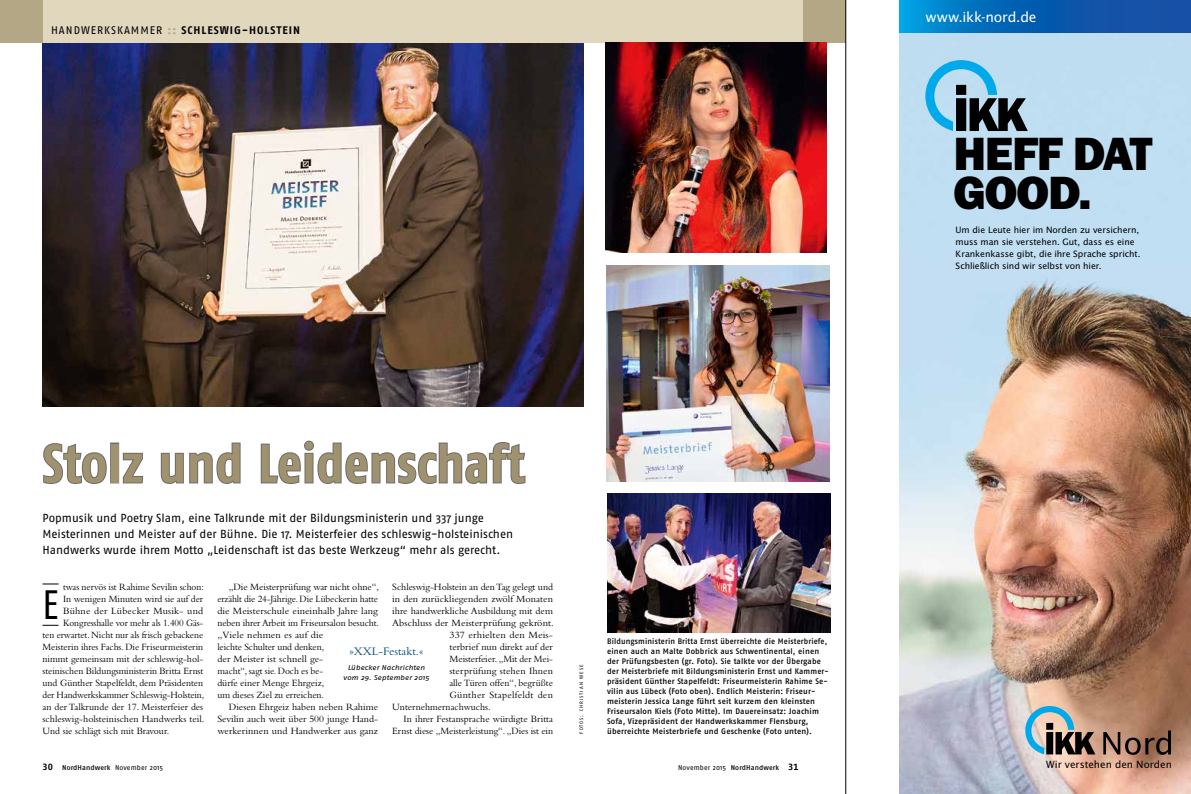
<style>
.page{position:relative;width:1191px;height:794px;background:#fff}
.page>*{position:absolute;margin:0;border:0;box-sizing:border-box;transform-origin:0 0}
.t1{font:700 54px "Fago Co";letter-spacing:.005em;color:#a1926f}
.t2{font:800 48.3px/38.1px "Franklin Gothic Itc T";letter-spacing:-.035em;color:#000}
.t3{font:41px "Fago Co";color:#000}
.t4{font:15px "Lucida Sans EF";letter-spacing:-.005em;color:#fff}
.t5{font:12px "Bembo Std";color:#004e7c}
.t6{font:11.7px/16px "Fago No";letter-spacing:-.005em;color:#000}
.t7{font:700 11px "Fago No";letter-spacing:.09em;color:#000}
.t8{font:10.8px "Lucida Sans EF";color:#000}
.t9{font:10px/12px "Bembo Std";color:#000}
.t10{font:10px "Bembo Std";color:#000;scale:.96 1}
.t11{font:10px "Bembo Std";color:#000;scale:.95 1}
.t12{font:10px "Bembo Std";color:#000;scale:.94 1}
.t13{font:10px "Bembo Std";letter-spacing:.02em;color:#000}
.t14{font:10px "Bembo Std";letter-spacing:.025em;color:#000}
.t15{font:10px "Bembo Std";color:#000;scale:1.04 1}
.t16{font:9.5px/12px "Lucida Sans EF";letter-spacing:-.005em;color:#000}
.t17{font:9px "Fago No Bold Tf";color:#000}
.t18{font:8px/10px "Fago No Med";letter-spacing:.015em;color:#000;scale:.96 1}
.t19{font:italic 7px/10px "Fago Ex";letter-spacing:.005em;color:#000;text-align:center}
.t20{font:7px "Fago No";letter-spacing:.015em;color:#000}
.t21{font:7px "Fago No Med";letter-spacing:.015em;color:#000}
.t22{font:5px "Fago No";letter-spacing:.2em;color:#000}
.s1{font-weight:400}
.s2{color:#b3a786}
.s3{font-family:"Fago No"}
.s4{font-family:"Fago No Med"}
.s5{font-family:"Fago No Bold Tf";font-size:9px}
</style>
<div class="page">
<img style="left:43px;top:43px;width:540px;height:363px">
<div style="left:595px;top:0;width:250px;height:43px;background:#e0d7bc"></div>
<div style="left:803px;top:0;width:42px;height:43px;background:#b3a786"></div>
<hr style="left:845px;top:0;width:1px;height:794px;background:#000">
<div style="left:0;top:0;width:595px;height:43px;background:#e0d7bc"></div>
<div style="left:0;top:0;width:43px;height:43px;background:#b3a786"></div>
<img style="left:899px;top:33px;width:292px;height:761px">
<svg style="left:899px;top:0;width:292px;height:33px;background:#0865b5"></svg>
<svg style="left:925px;top:60px;width:102px;height:71px;background:#6f9fb6"></svg>
<svg style="left:1103px;top:730px;width:68px;height:25px;background:#7c5b49"></svg>
<svg style="left:1025px;top:706px;width:70px;height:48px;background:#868f8d"></svg>
<svg style="left:43px;top:583px;width:16px;height:1px"></svg>
<svg style="left:43px;top:625px;width:16px;height:1px"></svg>
<svg style="left:43px;top:443px;width:64px;height:41px"></svg>
<div style="left:110px;top:442px;width:9px;height:41px;border:2px solid #6d6c6c"></div>
<svg style="left:122px;top:452px;width:22px;height:32px"></svg>
<svg style="left:160px;top:442px;width:81px;height:42px"></svg>
<svg style="left:260px;top:440px;width:266px;height:44px"></svg>
<img style="left:605px;top:42px;width:221px;height:210px">
<img style="left:607px;top:494px;width:223px;height:139px">
<img style="left:606px;top:266px;width:223px;height:215px">
<p class="t7" style="left:51px;top:24px;width:250px"><span class="s1">HANDWERKSKAMMER</span> <span class="s2">::</span> SCHLESWIG-HOLSTEIN</p>
<h1 class="t1" style="left:43px;top:432px;width:484px">Stolz und Leidenschaft</h1>
<p class="t6" style="left:43px;top:509px;width:472px">Popmusik und Poetry Slam, eine Talkrunde mit der Bildungsministerin und 337 junge<br>Meisterinnen und Meister auf der Bühne. Die 17. Meisterfeier des schleswig-holsteinischen<br>Handwerks wurde ihrem Motto „Leidenschaft ist das beste Werkzeug“ mehr als gerecht.</p>
<p class="t10" style="left:63px;top:581px;width:148px">twas nervös ist Rahime Sevilin schon:</p>
<p class="t9" style="left:63px;top:592px;width:142px">In wenigen Minuten wird sie auf der</p>
<p class="t13" style="left:63px;top:605px;width:142px">Bühne der Lübecker Musik- und</p>
<p class="t11" style="left:63px;top:617px;width:149px">Kongresshalle vor mehr als 1.400 Gäs-</p>
<p class="t11" style="left:43px;top:629px;width:171px">ten erwartet. Nicht nur als frisch gebackene</p>
<p class="t10" style="left:43px;top:641px;width:169px">Meisterin ihres Fachs. Die Friseurmeisterin</p>
<p class="t9" style="left:43px;top:652px;width:162px">nimmt gemeinsam mit der schleswig-hol-</p>
<p class="t10" style="left:43px;top:665px;width:169px">steinischen Bildungsministerin Britta Ernst</p>
<p class="t9" style="left:43px;top:676px;width:162px">und Günther Stapelfeldt, dem Präsidenten</p>
<p class="t12" style="left:43px;top:689px;width:173px">der Handwerkskammer Schleswig-Holstein,</p>
<p class="t9" style="left:43px;top:700px;width:162px">an der Talkrunde der 17. Meisterfeier des</p>
<p class="t9" style="left:43px;top:712px;width:163px">schleswig-holsteinischen Handwerks teil.</p>
<p class="t9" style="left:43px;top:724px;width:128px">Und sie schlägt sich mit Bravour.</p>
<h3 class="t3" style="left:43px;top:581px;width:17px">E</h3>
<p class="t9" style="left:217px;top:580px;width:163px;text-indent:11px">„Die Meisterprüfung war nicht ohne“, erzählt die 24-Jährige. Die Lübeckerin hatte die Meisterschule eineinhalb Jahre lang neben ihrer Arbeit im Friseursalon besucht. „Viele nehmen es auf die<br>leichte Schulter und denken,<br>der Meister ist schnell ge-<br>macht“, sagt sie. Doch es be-<br>dürfe einer Menge Ehrgeiz,<br>um dieses Ziel zu erreichen.</p>
<p class="t9" style="left:217px;top:700px;width:162px;text-align:justify;text-indent:11px">Diesen Ehrgeiz haben neben Rahime Sevilin auch weit über 500 junge Hand&shy;werkerinnen und Handwerker aus ganz</p>
<p class="t9" style="left:392px;top:580px;width:162px">Schleswig-Holstein an den Tag gelegt und</p>
<p class="t9" style="left:392px;top:592px;width:162px">in den zurückliegenden zwölf Monaten</p>
<p class="t9" style="left:392px;top:604px;width:162px">ihre handwerkliche Ausbildung mit dem</p>
<p class="t9" style="left:392px;top:616px;width:163px">Abschluss der Meisterprüfung gekrönt.</p>
<p class="t15" style="left:449px;top:629px;width:101px">337 erhielten den Meis-</p>
<p class="t9" style="left:449px;top:640px;width:105px">terbrief nun direkt auf der</p>
<p class="t9" style="left:449px;top:652px;width:105px">Meisterfeier. „Mit der Mei-</p>
<p class="t9" style="left:449px;top:664px;width:105px">sterprüfung stehen Ihnen</p>
<p class="t9" style="left:449px;top:676px;width:105px">alle Türen offen“, begrüßte</p>
<p class="t14" style="left:449px;top:689px;width:105px">Günther Stapelfeldt den</p>
<p class="t9" style="left:392px;top:700px;width:100px">Unternehmernachwuchs.</p>
<p class="t9" style="left:403px;top:712px;width:151px">In ihrer Festansprache würdigte Britta</p>
<p class="t10" style="left:392px;top:725px;width:169px">Ernst diese „Meisterleistung“. „Dies ist ein</p>
<p class="t5" style="left:349px;top:644px;width:75px">»XXL-Festakt.«</p>
<p class="t19" style="left:343px;top:663px;width:88px">Lübecker Nachrichten vom 29. September 2015</p>
<p class="t22" style="left:579px;top:733px;width:70px;rotate:-90deg">FOTOS: CHRISTIAN WESE</p>
<p class="t18" style="left:607px;top:636px;width:232px">Bildungsministerin Britta Ernst überreichte die Meisterbriefe, einen auch an Malte Dobbrick aus Schwentinental, einen der Prüfungsbesten (gr. Foto). Sie talkte vor der Übergabe der Meisterbriefe mit Bildungsministerin Ernst und Kammer&shy;präsident Günther Stapelfeldt: Friseurmeisterin Rahime Se&shy;vilin aus Lübeck (Foto oben). Endlich Meisterin: Friseur&shy;meisterin Jessica Lange führt seit kurzem den kleinsten Friseursalon Kiels (Foto Mitte). Im Dauereinsatz: Joachim Sofa, Vizepräsident der Handwerkskammer Flensburg, überreichte Meisterbriefe und Geschenke (Foto unten).</p>
<p class="t17" style="left:43px;top:761px;width:12px">30</p>
<p class="t21" style="left:62px;top:763px;width:103px">NordHandwerk <span class="s3">November 2015</span></p>
<p class="t20" style="left:678px;top:763px;width:122px">November 2015 <span class="s4">NordHandwerk</span> <span class="s5">31</span></p>
<h3 class="t4" style="left:925px;top:9px;width:112px">www.ikk-nord.de</h3>
<h2 class="t2" style="left:953px;top:135px;width:201px">HEFF DAT<br>GOOD.</h2>
<p class="t16" style="left:955px;top:224px;width:186px">Um die Leute hier im Norden zu versichern, muss man sie verstehen. Gut, dass es eine Krankenkasse gibt, die ihre Sprache spricht.<br>Schließlich sind wir selbst von hier.</p>
<p class="t8" style="left:1046px;top:758px;width:127px">Wir verstehen den Norden</p>
</div>
